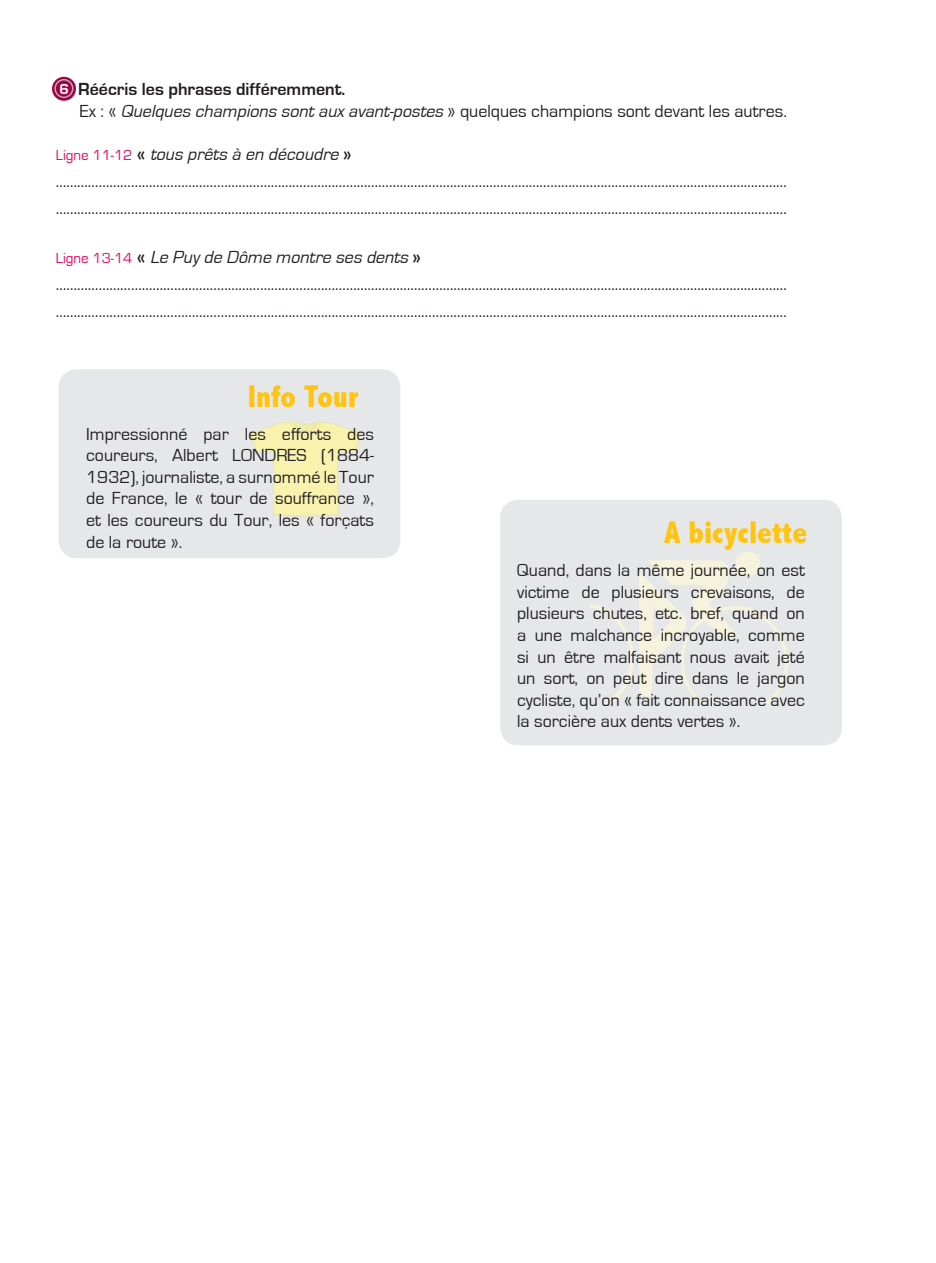
<style>
.page{position:relative;width:936px;height:1263px;background:#fff}
.page>*{position:absolute;margin:0;border:0;box-sizing:border-box;transform-origin:0 0}
.t1{font:800 condensed 31.5px "Abadi";color:#fec40e}
.t2{font:18px/21.6px "Eurostile";color:#231f20}
.t3{font:700 15px "Eurostile";color:#fff}
.s1{font-weight:700}
.s2{font-style:italic}
.s3{font-size:15px;color:#df0c63}
</style>
<div class="page">
<div style="left:59px;top:369px;width:341px;height:189px;background:#e4e5e7;border-radius:18px"></div>
<div style="left:500px;top:500px;width:341px;height:245px;background:#e4e5e7;border-radius:18px"></div>
<svg style="left:52px;top:77px;width:24px;height:24px"></svg>
<div style="left:55px;top:80px;width:18px;height:17px;background:#a30145;border-radius:50%"></div>
<div style="left:54px;top:79px;width:19px;height:19px;border:2px solid #aeafb3;border-radius:50%"></div>
<svg style="left:251px;top:421px;width:109px;height:95px"></svg>
<svg style="left:589px;top:552px;width:199px;height:152px"></svg>
<p class="t2" style="left:78px;top:79px;width:710px"><span class="s1">Réécris les phrases différemment.<br></span>Ex : « <span class="s2">Quelqueschampionssontauxavant-postes</span>» quelques champions sont devant les autres.</p>
<p class="t2" style="left:56px;top:141px;width:732px;line-height:27px"><span class="s3">Ligne 11-12</span> <span class="s1">«</span> <span class="s2">tous prêts à en découdre</span> <span class="s1">» </span>…………………………………………………………………………………………………………………………………………………………………………………… ……………………………………………………………………………………………………………………………………………………………………………………</p>
<p class="t2" style="left:56px;top:244px;width:732px;line-height:27px"><span class="s3">L i g n e 1 3 - 1 4</span> <span class="s1">«</span> <span class="s2">Le Puy de Dôme montre ses dents</span> <span class="s1">» </span>…………………………………………………………………………………………………………………………………………………………………………………… ……………………………………………………………………………………………………………………………………………………………………………………</p>
<p class="t3" style="left:59px;top:81px;width:11px">6</p>
<h1 class="t1" style="left:248px;top:378px;width:112px">Info Tour</h1>
<p class="t2" style="left:86px;top:423px;width:289px">Impressionné par les efforts des coureurs, Albert Londres</p>
<p class="t2" style="left:86px;top:445px;width:289px;text-align:justify;text-indent:235px">(1884- 1932), journaliste, a surnommé le Tour de France, le « tour de souffrance », et les coureurs du Tour, les « forçats de la route ».</p>
<h1 class="t1" style="left:664px;top:514px;width:144px">A bicyclette</h1>
<p class="t2" style="left:517px;top:560px;width:289px;text-align:justify">Quand, dans la même journée, on est victime de plusieurs crevaisons, de plusieurs chutes, etc. bref, quand on a une malchance incroyable, comme si un être malfaisant nous avait jeté un sort, on peut dire dans le jargon cycliste, qu’on « fait connaissance avec la sorcière aux dents vertes ».</p>
</div>
